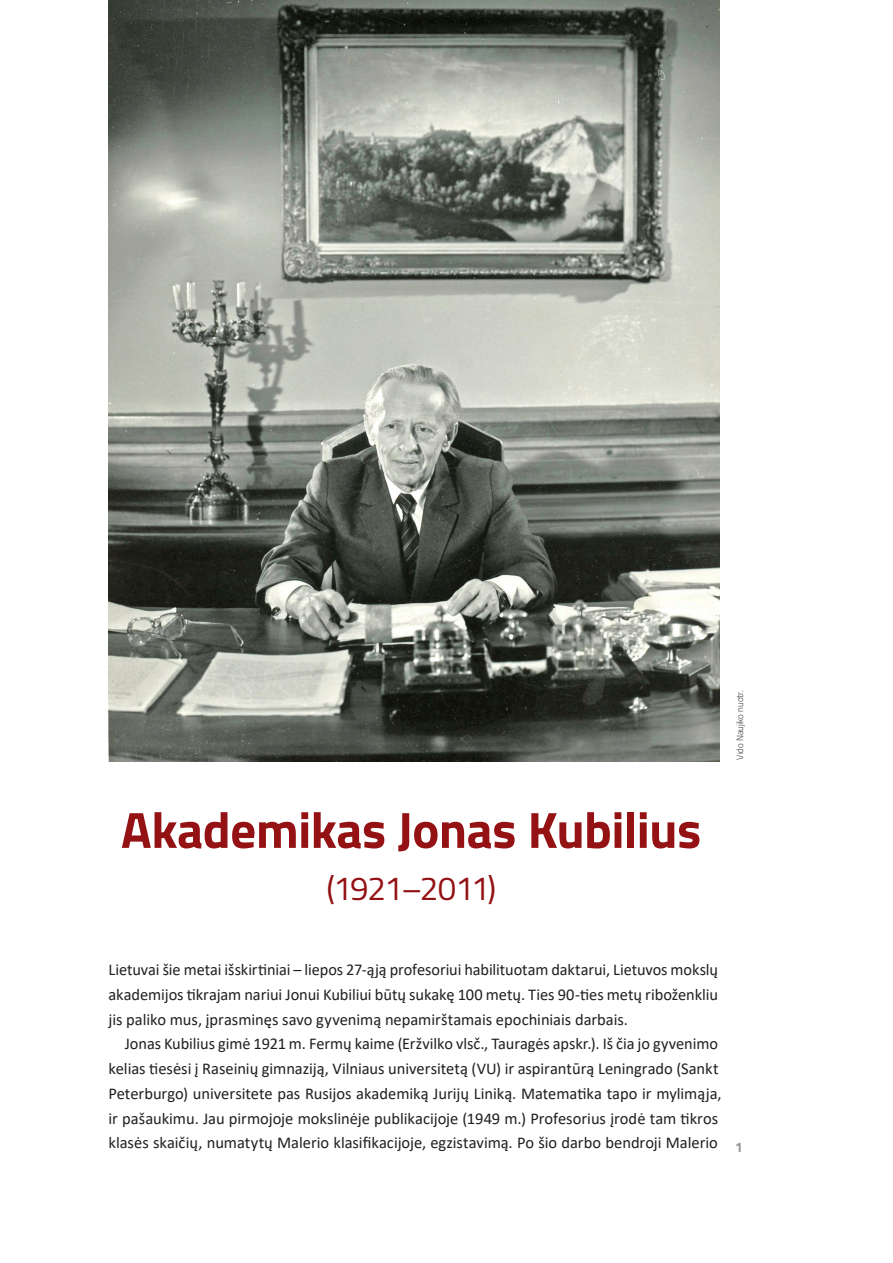
<style>
.page{position:relative;width:893px;height:1263px;background:#fff}
.page>*{position:absolute;margin:0;border:0;box-sizing:border-box;transform-origin:0 0}
.t1{font:700 51px "Cairo";letter-spacing:-.01em;color:#941114}
.t2{font:33px "Cairo";letter-spacing:-.04em;color:#941114}
.t3{font:16.5px/24.8px "Calibri";letter-spacing:-.005em;color:#231f20;text-align:justify}
.t4{font:700 13.5px "Cairo";color:#939598}
.t5{font:300 9px "Cairo";color:#231f20}
</style>
<div class="page">
<img style="left:108px;top:0;width:612px;height:761px">
<h1 class="t1" style="left:121px;top:800px;width:582px">Akademikas Jonas Kubilius</h1>
<h2 class="t2" style="left:326px;top:861px;width:171px">(1921–2011)</h2>
<p class="t5" style="left:732px;top:760px;width:71px;rotate:-90deg">Vido Naujiko nuotr.</p>
<p class="t3" style="left:108px;top:957px;width:611px">Lietuvai šie metai išskirtiniai – liepos 27-ąją profesoriui habilituotam daktarui, Lietuvos mokslų akademijos tikrajam nariui Jonui Kubiliui būtų sukakę 100 metų. Ties 90-ties metų riboženkliu jis paliko mus, įprasminęs savo gyvenimą nepamirštamais epochiniais darbais.</p>
<p class="t3" style="left:108px;top:1031px;width:615px;text-align:left;text-indent:16px">Jonas Kubilius gimė 1921 m. Fermų kaime (Eržvilko vlsč., Tauragės apskr.). Iš čia jo gyvenimo kelias tiesėsi į Raseinių gimnaziją, Vilniaus universitetą (VU) ir aspirantūrą Leningrado (Sankt Peterburgo) universitete pas Rusijos akademiką Jurijų Liniką. Matematika tapo ir mylimąja, ir pašaukimu. Jau pirmojoje mokslinėje publikacijoje (1949 m.) Profesorius įrodė tam tikros klasės skaičių, numatytų Malerio klasifikacijoje, egzistavimą. Po šio darbo bendroji Malerio</p>
<p class="t4" style="left:735px;top:1139px;width:9px">1</p>
</div>
